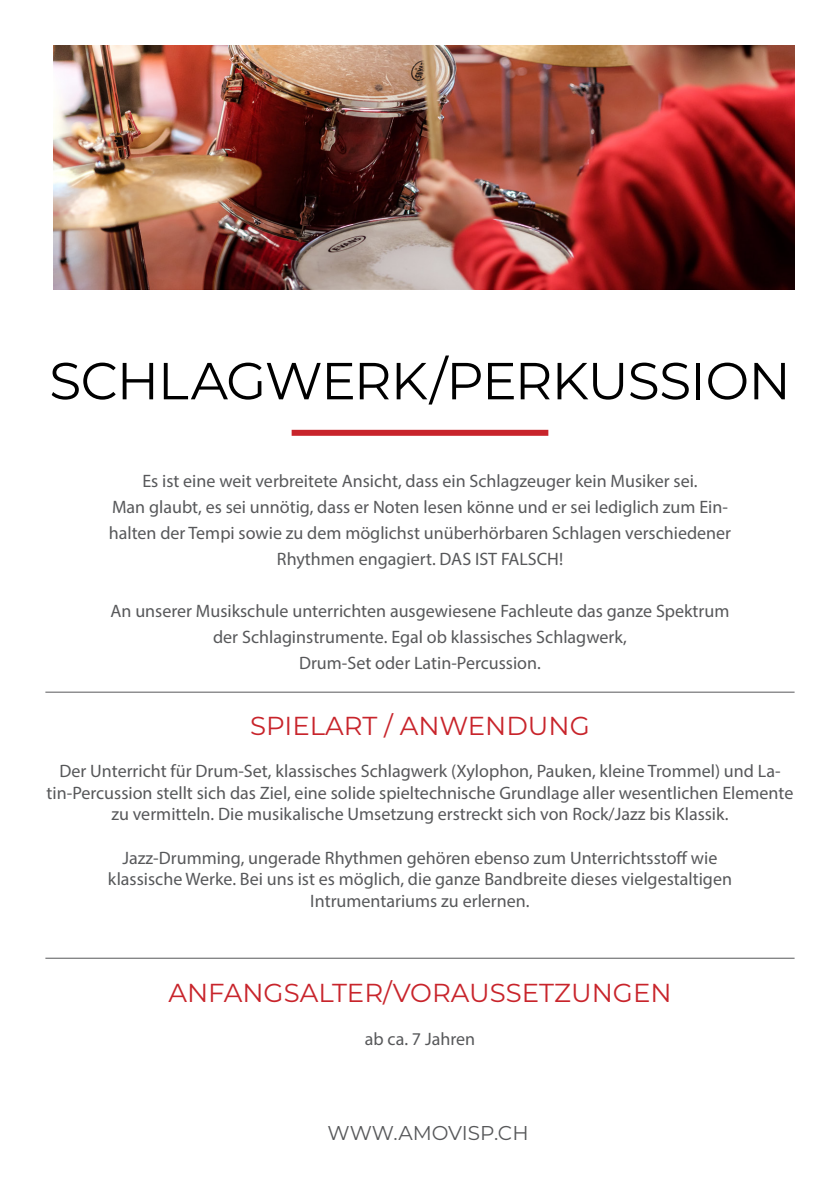
<style>
.page{position:relative;width:840px;height:1191px;background:#fff}
.page>*{position:absolute;margin:0;border:0;box-sizing:border-box;transform-origin:0 0}
.t1{font:52px "Montserrat";letter-spacing:-.02em;color:#000}
.t2{font:26px "Montserrat";color:#c8242b}
.t3{font:20px "Montserrat";color:#57585a}
.t4{font:18px/26px "Myriad Pro";color:#57585a;text-align:center}
</style>
<div class="page">
<div style="left:291px;top:430px;width:257px;height:6px;background:#c8242b"></div>
<hr style="left:45px;top:958px;width:749px;height:1px;background:#57585a">
<img style="left:53px;top:45px;width:741px;height:244px">
<hr style="left:45px;top:692px;width:749px;height:1px;background:#57585a">
<h1 class="t1" style="left:49px;top:345px;width:742px">SCHLAGWERK/PERKUSSION</h1>
<p class="t4" style="left:109px;top:467px;width:623px">Es ist eine weit verbreitete Ansicht, dass ein Schlagzeuger kein Musiker sei.<br>Man glaubt, es sei unnötig, dass er Noten lesen könne und er sei lediglich zum Ein&shy;halten der Tempi sowie zu dem möglichst unüberhörbaren Schlagen verschiedener Rhythmen engagiert. DAS IST FALSCH!</p>
<p class="t4" style="left:110px;top:597px;width:620px">An unserer Musikschule unterrichten ausgewiesene Fachleute das ganze Spektrum der Schlaginstrumente. Egal ob klassisches Schlagwerk,<br>Drum-Set oder Latin-Percussion.</p>
<h2 class="t2" style="left:250px;top:708px;width:341px">SPIELART / ANWENDUNG</h2>
<p class="t4" style="left:47px;top:760px;width:747px;line-height:21.6px">Der Unterricht für Drum-Set, klassisches Schlagwerk (Xylophon, Pauken, kleine Trommel) und La&shy;tin-Percussion stellt sich das Ziel, eine solide spieltechnische Grundlage aller wesentlichen Elemente zu vermitteln. Die musikalische Umsetzung erstreckt sich von Rock/Jazz bis Klassik.</p>
<p class="t4" style="left:108px;top:846px;width:625px;line-height:21.6px">Jazz-Drumming, ungerade Rhythmen gehören ebenso zum Unterrichtsstoff wie klassische Werke. Bei uns ist es möglich, die ganze Bandbreite dieses vielgestaltigen<br>Intrumentariums zu erlernen.</p>
<h2 class="t2" style="left:168px;top:975px;width:504px">ANFANGSALTER/VORAUSSETZUNGEN</h2>
<p class="t4" style="left:364px;top:1026px;width:112px">ab ca. 7 Jahren</p>
<p class="t3" style="left:327px;top:1119px;width:202px">WWW.AMOVISP.CH</p>
</div>
